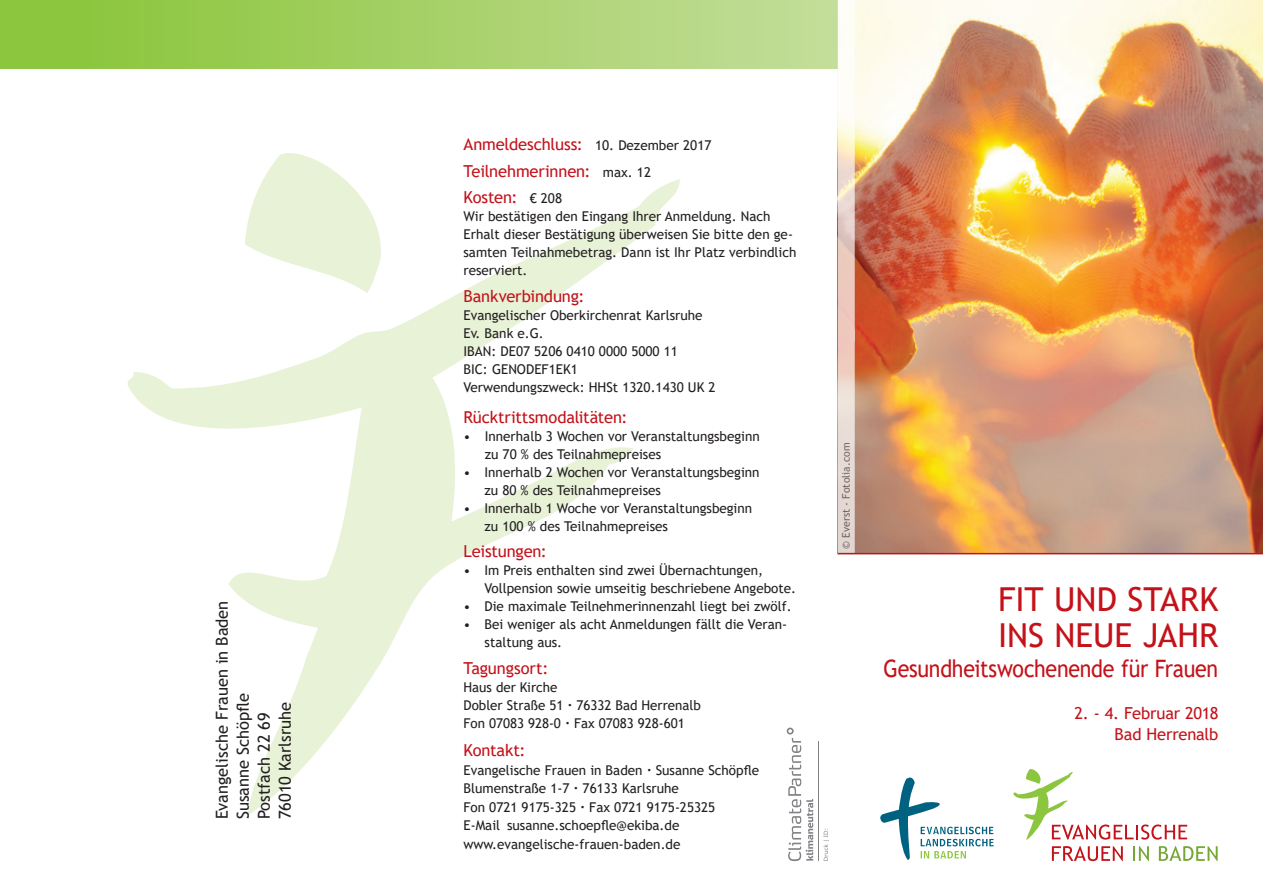
<style>
.page{position:relative;width:1263px;height:893px;background:#fff}
.page>*{position:absolute;margin:0;border:0;box-sizing:border-box;transform-origin:0 0}
.Titelseite_Titel{font:33px/36px "Trebuchet MS";color:#c4121a}
.Titelseite_Untertite{font:24px "Trebuchet MS";letter-spacing:-.01em;color:#c4121a;scale:.89 1}
.Fließtext{font:16.5px "Trebuchet MS";letter-spacing:-.01em;color:#c4121a}
.t1{font:16.5px "Trebuchet MS";color:#231f20}
.Titelseite_Termin{font:16.5px "Trebuchet MS";letter-spacing:-.015em;color:#c4121a}
.ekiba_LT_normalegroe{font:16.5px "Trebuchet MS";letter-spacing:-.01em;color:#c4121a}
.Fließtext-2{font:13.5px/18px "Trebuchet MS";color:#231f20}
.ekiba_LT_normalegroe-2{font:13.5px/18.8px "Trebuchet MS";color:#231f20}
.t2{font:10.5px "Trebuchet MS";color:#5c5c5f}
.s1{font-size:13.5px;color:#231f20}
.s2{font-weight:700}
</style>
<div class="page">
<img style="left:855px;top:0;width:408px;height:553px">
<svg style="left:264px;top:153px;width:80px;height:26px"></svg>
<svg style="left:127px;top:179px;width:553px;height:636px"></svg>
<div style="left:0;top:0;width:838px;height:68px;background:linear-gradient(to right,#87c435,#c3de99)"></div>
<hr style="left:837px;top:553px;width:426px;height:1px;background:#c4121a">
<svg style="left:1052px;top:846px;width:71px;height:15px"></svg>
<svg style="left:1133px;top:846px;width:16px;height:15px"></svg>
<svg style="left:1159px;top:846px;width:58px;height:15px"></svg>
<svg style="left:1013px;top:769px;width:174px;height:71px"></svg>
<svg style="left:880px;top:777px;width:114px;height:83px"></svg>
<svg style="left:838px;top:0;width:17px;height:553px"></svg>
<hr style="left:818px;top:741px;width:1px;height:120px;background:#808285">
<svg style="left:787px;top:728px;width:26px;height:133px"></svg>
<svg style="left:823px;top:829px;width:6px;height:32px"></svg>
<p class="t1" style="left:212px;top:819px;width:220px;rotate:-90deg">Evangelische Frauen in Baden</p>
<p class="t1" style="left:233px;top:819px;width:128px;rotate:-90deg">Susanne Schöpfle</p>
<p class="t1" style="left:254px;top:819px;width:108px;rotate:-90deg">Postfach 22 69</p>
<p class="t1" style="left:275px;top:819px;width:119px;rotate:-90deg">76010 Karlsruhe</p>
<p class="Fließtext" style="left:463px;top:134px;width:249px">Anmeldeschluss: <span class="s1">10. Dezember 2017</span></p>
<p class="Fließtext" style="left:463px;top:161px;width:189px">Teilnehmerinnen: <span class="s1">max. 12</span></p>
<p class="Fließtext" style="left:463px;top:187px;width:100px">Kosten: <span class="s1">€ 208</span></p>
<p class="Fließtext-2" style="left:463px;top:207px;width:334px">Wir bestätigen den Eingang Ihrer Anmeldung. Nach Erhalt dieser Bestätigung überweisen Sie bitte den ge&shy;samten Teilnahmebetrag. Dann ist Ihr Platz verbindlich reserviert.</p>
<p class="Fließtext" style="left:463px;top:286px;width:123px">Bankverbindung:</p>
<p class="Fließtext-2" style="left:463px;top:306px;width:254px">Evangelischer Oberkirchenrat Karlsruhe<br>Ev. Bank e.G.<br>IBAN: DE07 5206 0410 0000 5000 11<br>BIC: GENODEF1EK1<br>Verwendungszweck: HHSt 1320.1430 UK 2</p>
<p class="Fließtext" style="left:463px;top:406px;width:165px">Rücktrittsmodalitäten:</p>
<p class="Fließtext-2" style="left:485px;top:427px;width:277px;text-indent:-21px">• Innerhalb 3 Wochen vor Veranstaltungsbeginn zu 70 % des Teilnahmepreises</p>
<p class="Fließtext-2" style="left:484px;top:463px;width:277px;text-indent:-21px">• Innerhalb 2 Wochen vor Veranstaltungsbeginn zu 80 % des Teilnahmepreises</p>
<p class="Fließtext-2" style="left:484px;top:499px;width:269px;text-indent:-21px">• Innerhalb 1 Woche vor Veranstaltungsbeginn zu 100 % des Teilnahmepreises</p>
<p class="Fließtext" style="left:463px;top:541px;width:85px">Leistungen:</p>
<p class="Fließtext-2" style="left:484px;top:561px;width:313px;text-indent:-21px">• Im Preis enthalten sind zwei Übernachtungen,<br>Vollpension sowie umseitig beschriebene Angebote.</p>
<p class="Fließtext-2" style="left:463px;top:597px;width:330px">• Die maximale Teilnehmerinnenzahl liegt bei zwölf.</p>
<p class="Fließtext-2" style="left:484px;top:615px;width:304px;text-indent:-21px">• Bei weniger als acht Anmeldungen fällt die Veran&shy;staltung aus.</p>
<p class="Fließtext" style="left:463px;top:657px;width:86px">Tagungsort:</p>
<p class="Fließtext-2" style="left:463px;top:678px;width:239px">Haus der Kirche<br>Dobler Straße 51 <span class="s2">·</span> 76332 Bad Herrenalb<br>Fon 07083 928-0 <span class="s2">·</span> Fax 07083 928-601</p>
<p class="ekiba_LT_normalegroe" style="left:463px;top:740px;width:64px">Kontakt:</p>
<p class="ekiba_LT_normalegroe-2" style="left:463px;top:760px;width:297px">Evangelische Frauen in Baden <span class="s2">·</span> Susanne Schöpfle</p>
<p class="ekiba_LT_normalegroe-2" style="left:463px;top:778px;width:217px">Blumenstraße 1-7 <span class="s2">·</span> 76133 Karlsruhe</p>
<p class="ekiba_LT_normalegroe-2" style="left:463px;top:797px;width:253px">Fon 0721 9175-325 <span class="s2">·</span> Fax 0721 9175-25325</p>
<p class="ekiba_LT_normalegroe-2" style="left:463px;top:816px;width:218px">E-Mail susanne.schoepfle@ekiba.de www.evangelische-frauen-baden.de</p>
<p class="t2" style="left:839px;top:549px;width:107px;rotate:-90deg">© Everst - Fotolia.com</p>
<p class="Titelseite_Titel" style="left:998px;top:581px;width:222px">FIT UND STARK<br>INS NEUE JAHR</p>
<p class="Titelseite_Untertite" style="left:883px;top:653px;width:378px">Gesundheitswochenende für Frauen</p>
<p class="Titelseite_Termin" style="left:1074px;top:703px;width:145px">2. - 4. Februar 2018</p>
<p class="Titelseite_Termin" style="left:1114px;top:724px;width:105px">Bad Herrenalb</p>
</div>
